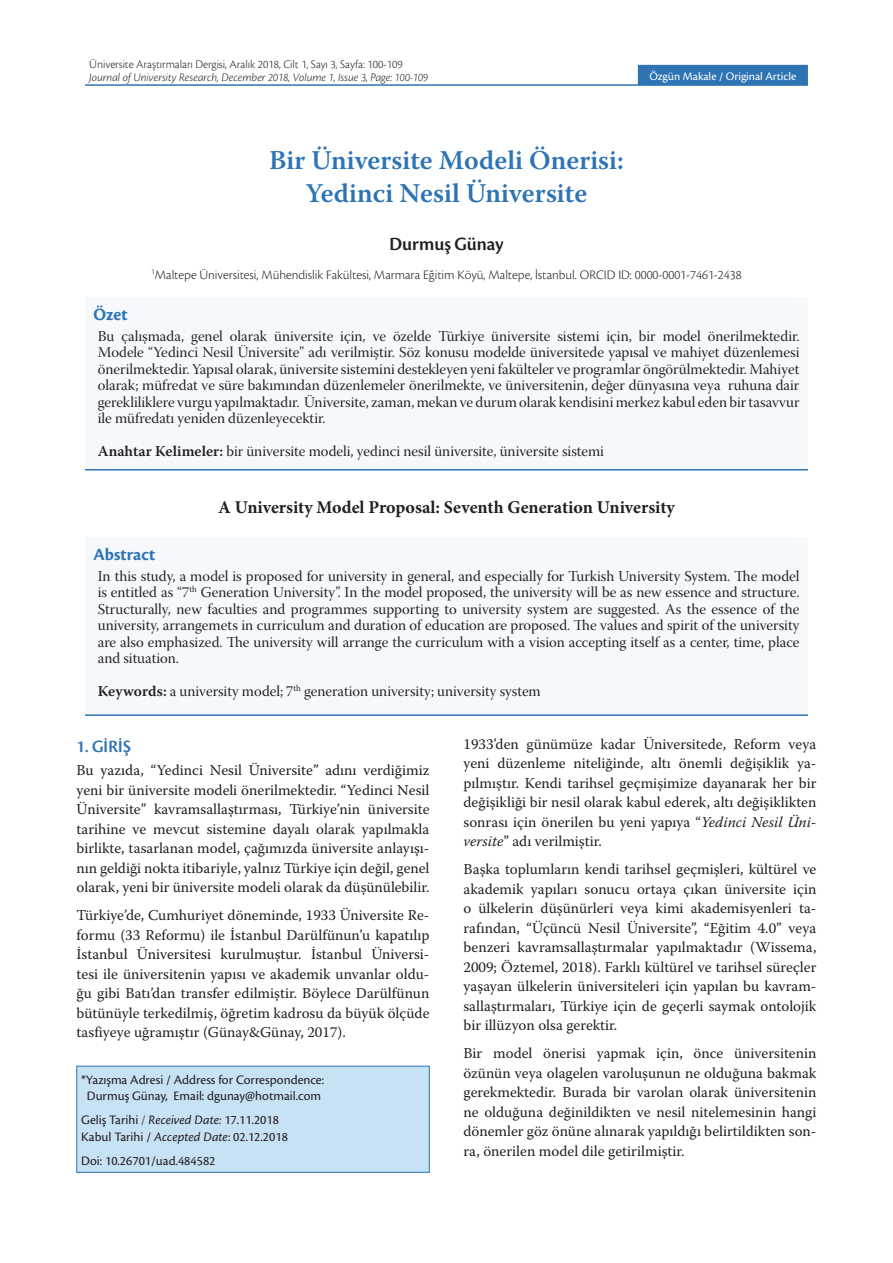
<style>
.page{position:relative;width:893px;height:1263px;background:#fff}
.page>*{position:absolute;margin:0;border:0;box-sizing:border-box;transform-origin:0 0}
.t1{font:600 27px/32.4px "Warnock Pro";color:#2e74b4;text-align:center}
.Yazar{font:19.5px "Cronos Pro Semibold Disp";color:#231f20}
.İngilizceBaşlık{font:700 18px "Minion Pro";letter-spacing:-.005em;color:#231f20}
.t2{font:18px "Cronos Pro Bold Disp";letter-spacing:.005em;color:#2e74b4}
.SubTitle{font:18px "Cronos Pro Semibold Disp";letter-spacing:.015em;color:#2e74b4}
.Metin{font:15px/19.5px "Warnock Pro";color:#231f20;text-align:justify}
.t3{font:15px/16.5px "Warnock Pro Subh";color:#231f20;text-align:justify}
.Adres{font:13.5px/16.2px "Cronos Pro";color:#231f20;text-align:center}
.Adres-2{font:300 13.5px "Cronos Pro";color:#231f20}
.MasterPageUst{font:italic 300 12px "Cronos Pro";letter-spacing:-.005em;color:#231f20}
.MasterPageUst-2{font:300 12px "Cronos Pro";letter-spacing:-.005em;color:#231f20}
.t4{font:12px "Cronos Pro";color:#fff}
.s1{font-family:"Warnock Pro";font-weight:600}
.s2{font-weight:300}
.s3{font-style:italic}
</style>
<div class="page">
<div style="left:85px;top:298px;width:723px;height:172px;background:#f5f9fc"></div>
<hr style="left:85px;top:469px;width:723px;height:1px;background:#2e74b4">
<div style="left:85px;top:537px;width:723px;height:177px;background:#f5f9fc"></div>
<hr style="left:85px;top:714px;width:723px;height:2px;background:#2e74b4">
<div style="left:77px;top:1066px;width:352px;height:106px;background:#c7e2f5"></div>
<div style="left:77px;top:1066px;width:352px;height:106px;border:1px solid #2e74b4"></div>
<div style="left:639px;top:66px;width:168px;height:18px;background:#2e74b4"></div>
<div style="left:638px;top:65px;width:170px;height:20px;border:2px solid #2e74b4"></div>
<hr style="left:85px;top:84px;width:723px;height:2px;background:#2e74b4">
<p class="MasterPageUst-2" style="left:89px;top:57px;width:315px">Üniversite Araştırmaları Dergisi, Aralık 2018, Cilt 1, Sayı 3, Sayfa: 100-109</p>
<p class="MasterPageUst" style="left:89px;top:70px;width:340px">Journal of University Research, December 2018, Volume 1, Issue 3, Page: 100-109</p>
<p class="t4" style="left:649px;top:69px;width:149px">Özgün Makale / Original Article</p>
<p class="t1" style="left:269px;top:144px;width:356px">Bir Üniversite Modeli Önerisi:<br>Yedinci Nesil Üniversite</p>
<p class="Yazar" style="left:389px;top:232px;width:116px">Durmuş Günay</p>
<p class="Adres-2" style="left:151px;top:267px;width:592px"><sup>1</sup>Maltepe Üniversitesi, Mühendislik Fakültesi, Marmara Eğitim Köyü, Maltepe, İstanbul. ORCID ID: 0000-0001-7461-2438</p>
<p class="t2" style="left:94px;top:304px;width:36px">Özet</p>
<p class="t3" style="left:98px;top:330px;width:703px">Bu çalışmada, genel olarak üniversite için, ve özelde Türkiye üniversite sistemi için, bir model önerilmektedir.<br>Modele “Yedinci Nesil Üniversite” adı verilmiştir. Söz konusu modelde üniversitede yapısal ve mahiyet düzenlemesi önerilmektedir. Yapısal olarak, üniversite sistemini destekleyen yeni fakülteler ve programlar öngörülmektedir. Mahiyet olarak; müfredat ve süre bakımından düzenlemeler önerilmekte, ve üniversitenin, değer dünyasına veya ruhuna dair gerekliliklere vurgu yapılmaktadır. Üniversite, zaman, mekan ve durum olarak kendisini merkez kabul eden bir tasavvur ile müfredatı yeniden düzenleyecektir.</p>
<p class="t3" style="left:98px;top:445px;width:508px"><span class="s1">Anahtar Kelimeler:</span> bir üniversite modeli, yedinci nesil üniversite, üniversite sistemi</p>
<p class="İngilizceBaşlık" style="left:218px;top:495px;width:458px">A University Model Proposal: Seventh Generation University</p>
<p class="t2" style="left:94px;top:544px;width:63px">Abstract</p>
<p class="t3" style="left:98px;top:569px;width:703px">In this study, a model is proposed for university in general, and especially for Turkish University System. The model is entitled as “7<sup>th</sup> Generation University”. In the model proposed, the university will be as new essence and structure.<br>Structurally, new faculties and programmes supporting to university system are suggested. As the essence of the university, arrangemets in curriculum and duration of education are proposed. The values and spirit of the university are also emphasized. The university will arrange the curriculum with a vision accepting itself as a center, time, place and situation.</p>
<p class="t3" style="left:98px;top:685px;width:444px"><span class="s1">Keywords:</span> a university model; 7<sup>th</sup> generation university; university system</p>
<p class="SubTitle" style="left:77px;top:735px;width:56px">1. GIRIŞ</p>
<p class="Metin" style="left:77px;top:760px;width:354px">Bu yazıda, “Yedinci Nesil Üniversite” adını verdiğimiz yeni bir üniversite modeli önerilmektedir. “Yedinci Nesil Üniversite” kavramsallaştırması, Türkiye’nin üniversite tarihine ve mevcut sistemine dayalı olarak yapılmakla birlikte, tasarlanan model, çağımızda üniversite anlayışı&shy;nın geldiği nokta itibariyle, yalnız Türkiye için değil, genel olarak, yeni bir üniversite modeli olarak da düşünülebilir.</p>
<p class="Metin" style="left:77px;top:905px;width:354px">Türkiye’de, Cumhuriyet döneminde, 1933 Üniversite Re&shy;formu (33 Reformu) ile İstanbul Darülfünun’u kapatılıp İstanbul Üniversitesi kurulmuştur. İstanbul Üniversi&shy;tesi ile üniversitenin yapısı ve akademik unvanlar oldu&shy;ğu gibi Batı’dan transfer edilmiştir. Böylece Darülfünun bütünüyle terkedilmiş, öğretim kadrosu da büyük ölçüde tasfiyeye uğramıştır (Günay&amp;Günay, 2017).</p>
<p class="Adres" style="left:81px;top:1071px;width:244px">*Yazışma Adresi / Address for Correspondence:<br>Durmuş Günay, Email: dgunay@hotmail.com</p>
<p class="Adres" style="left:81px;top:1112px;width:199px">Geliş Tarihi <span class="s2">/</span> <span class="s3">Received Date:</span> 17.11.2018</p>
<p class="Adres" style="left:81px;top:1128px;width:208px">Kabul Tarihi / <span class="s3">Accepted Date</span>: 02.12.2018</p>
<p class="Adres" style="left:81px;top:1153px;width:136px">Doi: 10.26701/uad.484582</p>
<p class="Metin" style="left:463px;top:733px;width:354px">1933’den günümüze kadar Üniversitede, Reform veya yeni düzenleme niteliğinde, altı önemli değişiklik ya&shy;pılmıştır. Kendi tarihsel geçmişimize dayanarak her bir değişikliği bir nesil olarak kabul ederek, altı değişiklikten sonrası için önerilen bu yeni yapıya “<span class="s3">Yedinci Nesil Üni&shy;versite</span>” adı verilmiştir.</p>
<p class="Metin" style="left:463px;top:859px;width:354px">Başka toplumların kendi tarihsel geçmişleri, kültürel ve akademik yapıları sonucu ortaya çıkan üniversite için o ülkelerin düşünürleri veya kimi akademisyenleri ta&shy;rafından, “Üçüncü Nesil Üniversite”, “Eğitim 4.0” veya benzeri kavramsallaştırmalar yapılmaktadır (Wissema, 2009; Öztemel, 2018). Farklı kültürel ve tarihsel süreçler yaşayan ülkelerin üniversiteleri için yapılan bu kavram&shy;sallaştırmaları, Türkiye için de geçerli saymak ontolojik bir illüzyon olsa gerektir.</p>
<p class="Metin" style="left:463px;top:1043px;width:354px">Bir model önerisi yapmak için, önce üniversitenin özünün veya olagelen varoluşunun ne olduğuna bakmak gerekmektedir. Burada bir varolan olarak üniversitenin ne olduğuna değinildikten ve nesil nitelemesinin hangi dönemler göz önüne alınarak yapıldığı belirtildikten son&shy;ra, önerilen model dile getirilmiştir.</p>
</div>
